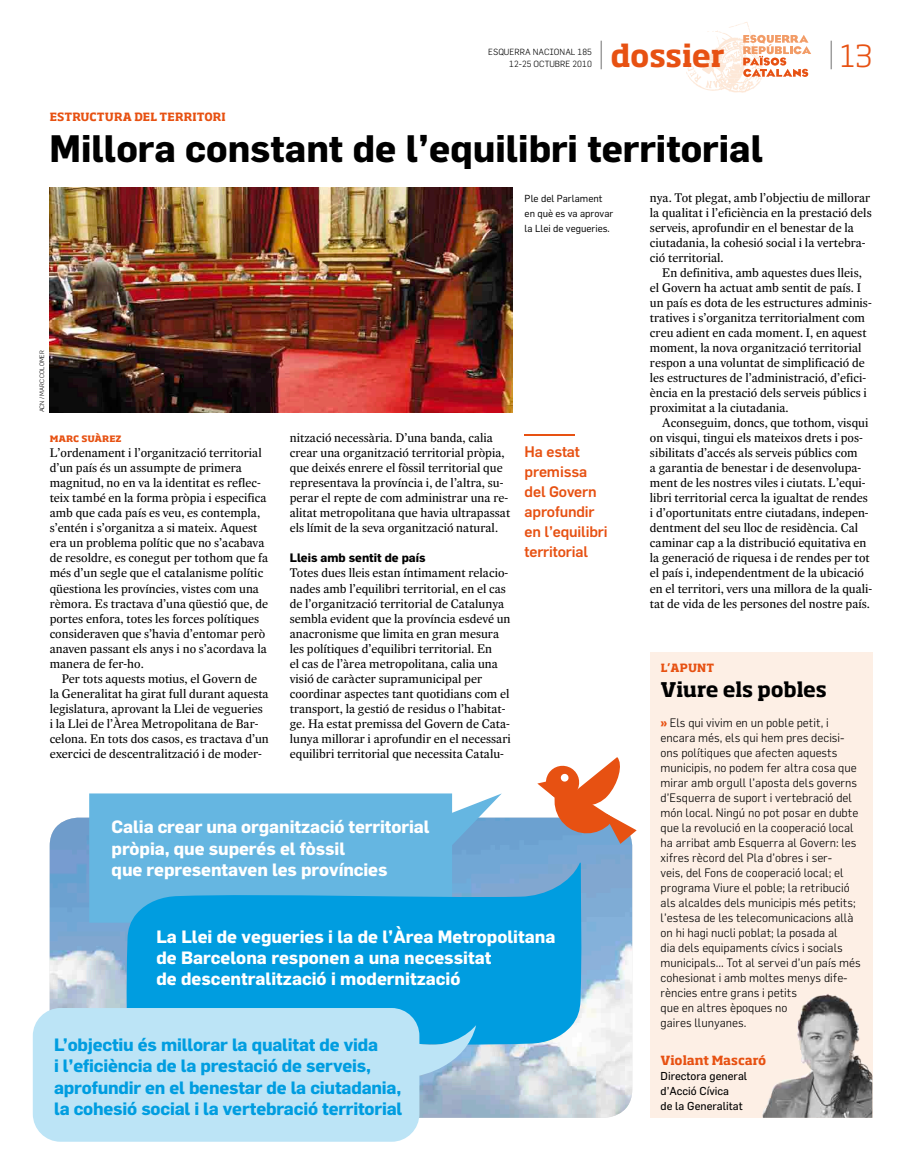
<style>
.page{position:relative;width:922px;height:1170px;background:#fff}
.page>*{position:absolute;margin:0;border:0;box-sizing:border-box;transform-origin:0 0}
.t1{font:700 37.5px "Flama";color:#000}
.t2{font:700 30px "Soho Std";letter-spacing:-.01em;color:#e75112}
.t3{font:300 30px "Soho Std";color:#e75112}
.t4{font:700 20px "Soho Std";letter-spacing:-.005em;color:#000}
.t5{font:700 17.5px/21.2px "Flama";color:#fff}
.t6{font:700 17.5px/21.2px "Flama";letter-spacing:-.01em;color:#009de0}
.t7{font:500 15px/20px "Flama";letter-spacing:-.01em;color:#e75112}
.t8{font:12.5px/15px "Expresso Texto";color:#000}
.t9{font:700 12.5px "Soho Std";letter-spacing:-.01em;color:#e75112}
.t10{font:300 12px/15px "Flama";color:#000}
.t11{font:700 12px "Flama";color:#000}
.t12{font:11.25px/15px "Flama";color:#000}
.t13{font:700 11.25px "Soho Std";letter-spacing:.015em;color:#e75112}
.t14{font:10px/15px "Flama";color:#000}
.t15{font:300 8.75px/12.5px "Flama";color:#000;text-align:right}
.t16{font:300 6.25px "Flama";color:#000}
.s1{font-weight:100;color:#000}
.s2{font-family:"Soho Std";font-weight:700;font-size:11.25px;color:#e75112}
</style>
<div class="page">
<img style="left:50px;top:817px;width:582px;height:300px">
<div style="left:649px;top:652px;width:223px;height:465px;background:#fdefe5"></div>
<hr style="left:524px;top:434px;width:50px;height:1px;background:#e75112">
<img style="left:50px;top:187px;width:462px;height:225px">
<svg style="left:537px;top:757px;width:99px;height:86px"></svg>
<svg style="left:89px;top:793px;width:412px;height:129px;fill:#65b6e1"></svg>
<svg style="left:126px;top:862px;width:456px;height:214px;fill:#009de0"></svg>
<svg style="left:33px;top:1007px;width:443px;height:134px;fill:#bce4f6"></svg>
<img style="left:762px;top:994px;width:110px;height:123px">
<svg style="left:684px;top:22px;width:127px;height:71px"></svg>
<p class="t15" style="left:488px;top:45px;width:105px">ESQUERRA NACIONAL 185<br>12-25 OCTUBRE 2010</p>
<h2 class="t2" style="left:598px;top:37px;width:128px"><span class="s1">|</span> dossier</h2>
<h2 class="t3" style="left:827px;top:37px;width:46px"><span class="s1">|</span>13</h2>
<p class="t13" style="left:50px;top:109px;width:177px">ESTRUCTURA DEL TERRITORI</p>
<h1 class="t1" style="left:50px;top:126px;width:714px">Millora constant de l’equilibri territorial</h1>
<p class="t14" style="left:524px;top:191px;width:90px">Ple del Parlament en què es va aprovar la Llei de vegueries.</p>
<p class="t16" style="left:38px;top:412px;width:64px;rotate:-90deg">ACN / MARC COLOMER</p>
<p class="t13" style="left:50px;top:431px;width:73px">MARC SUÀREZ</p>
<p class="t8" style="left:50px;top:445px;width:220px">L’ordenament i l’organització territorial d’un país és un assumpte de primera magnitud, no en va la identitat es reflec&shy;teix també en la forma pròpia i especifica amb que cada país es veu, es contempla, s’entén i s’organitza a si mateix. Aquest era un problema polític que no s’acabava de resoldre, es conegut per tothom que fa més d’un segle que el catalanisme polític qüestiona les províncies, vistes com una rèmora. Es tractava d’una qüestió que, de portes enfora, totes les forces polítiques consideraven que s’havia d’entomar però anaven passant els anys i no s’acordava la manera de fer-ho.</p>
<p class="t8" style="left:50px;top:670px;width:221px;text-indent:12px">Per tots aquests motius, el Govern de la Generalitat ha girat full durant aquesta legislatura, aprovant la Llei de vegueries i la Llei de l’Àrea Metropolitana de Bar&shy;celona. En tots dos casos, es tractava d’un exercici de descentralització i de moder-</p>
<p class="t8" style="left:290px;top:430px;width:222px">nització necessària. D’una banda, calia crear una organització territorial pròpia, que deixés enrere el fòssil territorial que representava la província i, de l’altra, su&shy;perar el repte de com administrar una re&shy;alitat metropolitana que havia ultrapassat els límit de la seva organització natural.</p>
<p class="t11" style="left:290px;top:551px;width:137px">Lleis amb sentit de país</p>
<p class="t8" style="left:290px;top:565px;width:222px">Totes dues lleis estan íntimament relacio&shy;nades amb l’equilibri territorial, en el cas de l’organització territorial de Catalunya sembla evident que la província esdevé un anacronisme que limita en gran mesura les polítiques d’equilibri territorial. En<br>el cas de l’àrea metropolitana, calia una visió de caràcter supramunicipal per coordinar aspectes tant quotidians com el transport, la gestió de residus o l’habitat&shy;ge. Ha estat premissa del Govern de Cata&shy;lunya millorar i aprofundir en el necessari equilibri territorial que necessita Catalu-</p>
<p class="t7" style="left:524px;top:441px;width:85px">Ha estat premissa del Govern aprofundir en l’equilibri territorial</p>
<h3 class="t5" style="left:112px;top:815px;width:319px">Calia crear una organització territorial pròpia, que superés el fòssil<br>que representaven les províncies</h3>
<h3 class="t5" style="left:156px;top:925px;width:400px">La Llei de vegueries i la de l’Àrea Metropolitana de Barcelona responen a una necessitat<br>de descentralització i modernització</h3>
<h3 class="t6" style="left:54px;top:1033px;width:350px">L’objectiu és millorar la qualitat de vida<br>i l’eficiència de la prestació de serveis, aprofundir en el benestar de la ciutadania, la cohesió social i la vertebració territorial</h3>
<p class="t8" style="left:649px;top:190px;width:223px">nya. Tot plegat, amb l’objectiu de millorar la qualitat i l’eficiència en la prestació dels serveis, aprofundir en el benestar de la ciutadania, la cohesió social i la vertebra&shy;ció territorial.</p>
<p class="t8" style="left:649px;top:265px;width:223px;text-indent:12px">En definitiva, amb aquestes dues lleis, el Govern ha actuat amb sentit de país. I un país es dota de les estructures adminis&shy;tratives i s’organitza territorialment com creu adient en cada moment. I, en aquest moment, la nova organització territorial respon a una voluntat de simplificació de les estructures de l’administració, d’efici&shy;ència en la prestació dels serveis públics i proximitat a la ciutadania.</p>
<p class="t8" style="left:649px;top:415px;width:224px;text-indent:12px">Aconseguim, doncs, que tothom, visqui on visqui, tingui els mateixos drets i pos&shy;sibilitats d’accés als serveis públics com<br>a garantia de benestar i de desenvolupa&shy;ment de les nostres viles i ciutats. L’equi&shy;libri territorial cerca la igualtat de rendes i d’oportunitats entre ciutadans, indepen&shy;dentment del seu lloc de residència. Cal caminar cap a la distribució equitativa en la generació de riquesa i de rendes per tot el país i, independentment de la ubicació en el territori, vers una millora de la quali&shy;tat de vida de les persones del nostre país.</p>
<p class="t13" style="left:660px;top:660px;width:55px">L’APUNT</p>
<h3 class="t4" style="left:660px;top:676px;width:168px">Viure els pobles</h3>
<p class="t10" style="left:660px;top:715px;width:201px"><span class="s2">»</span> Els qui vivim en un poble petit, i encara més, els qui hem pres decisi&shy;ons polítiques que afecten aquests municipis, no podem fer altra cosa que mirar amb orgull l’aposta dels governs d’Esquerra de suport i vertebració del món local. Ningú no pot posar en dubte que la revolució en la cooperació local ha arribat amb Esquerra al Govern: les xifres rècord del Pla d’obres i ser-<br>veis, del Fons de cooperació local; el programa Viure el poble; la retribució als alcaldes dels municipis més petits; l’estesa de les telecomunicacions allà on hi hagi nucli poblat; la posada al<br>dia dels equipaments cívics i socials municipals... Tot al servei d’un país més cohesionat i amb moltes menys dife&shy;rències entre grans i petits<br>que en altres èpoques no<br>gaires llunyanes.</p>
<p class="t9" style="left:660px;top:1051px;width:107px">Violant Mascaró</p>
<p class="t12" style="left:660px;top:1067px;width:88px">Directora general d’Acció Cívica<br>de la Generalitat</p>
</div>
